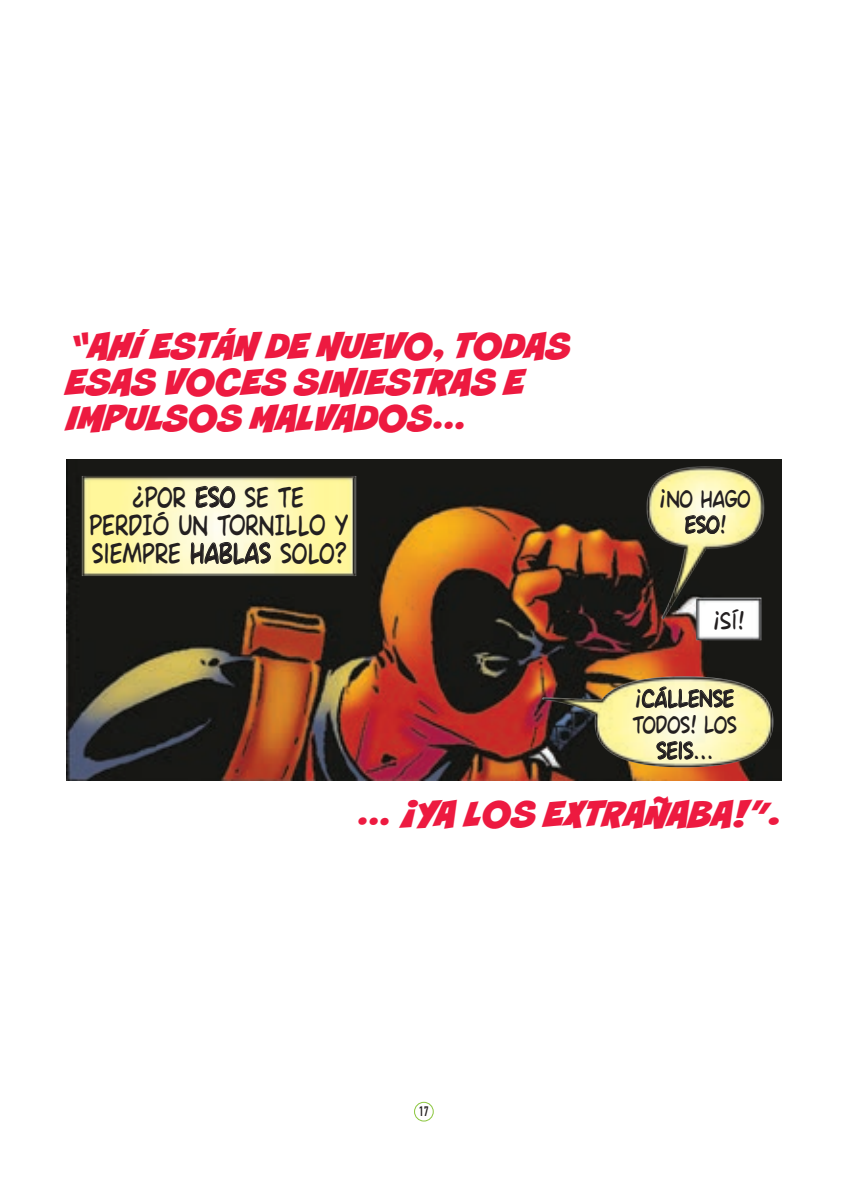
<style>
.page{position:relative;width:849px;height:1192px;background:#fff}
.page>*{position:absolute;margin:0;border:0;box-sizing:border-box;transform-origin:0 0}
.t1{font:33.6px/36px "CC Smash";color:#ed1a40}
.t2{font:26px/28px "Ames";color:#231f20;text-align:center;scale:.83 1}
.t3{font:22px/26px "Ames";color:#231f20;text-align:center;scale:.85 1}
.t4{font:22px/26px "Ames";letter-spacing:-.02em;color:#231f20;text-align:center;scale:.85 1}
.t5{font:700 13.6px "DIN Condensed";color:#231f20;scale:.88 1}
</style>
<div class="page">
<img style="left:66px;top:459px;width:716px;height:322px">
<div style="left:414px;top:1101px;width:19px;height:20px;border:1px solid #8bc63e;border-radius:50%"></div>
<p class="t1" style="left:66px;top:329px;width:505px">“AHÍ ESTÁN DE NUEVO, TODAS<br>ESAS VOCES SINIESTRAS E<br>IMPULSOS MALVADOS…</p>
<p class="t2" style="left:89px;top:484px;width:313px">¿POR ESO SE TE<br>PERDIÓ UN TORNILLO Y<br>SIEMPRE HABLAS SOLO?</p>
<p class="t4" style="left:660px;top:486px;width:108px">¡NO HAGO<br>ESO!</p>
<p class="t4" style="left:714px;top:608px;width:37px">¡SÍ!</p>
<p class="t3" style="left:632px;top:686px;width:124px">CÁLLENSE<br>TODOS! LOS<br>SEIS…</p>
<p class="t4" style="left:635px;top:686px;width:63px">¡ L</p>
<p class="t1" style="left:357px;top:797px;width:425px">… ¡YA LOS EXTRAÑABA!”.</p>
<p class="t5" style="left:419px;top:1101px;width:12px">17</p>
</div>
